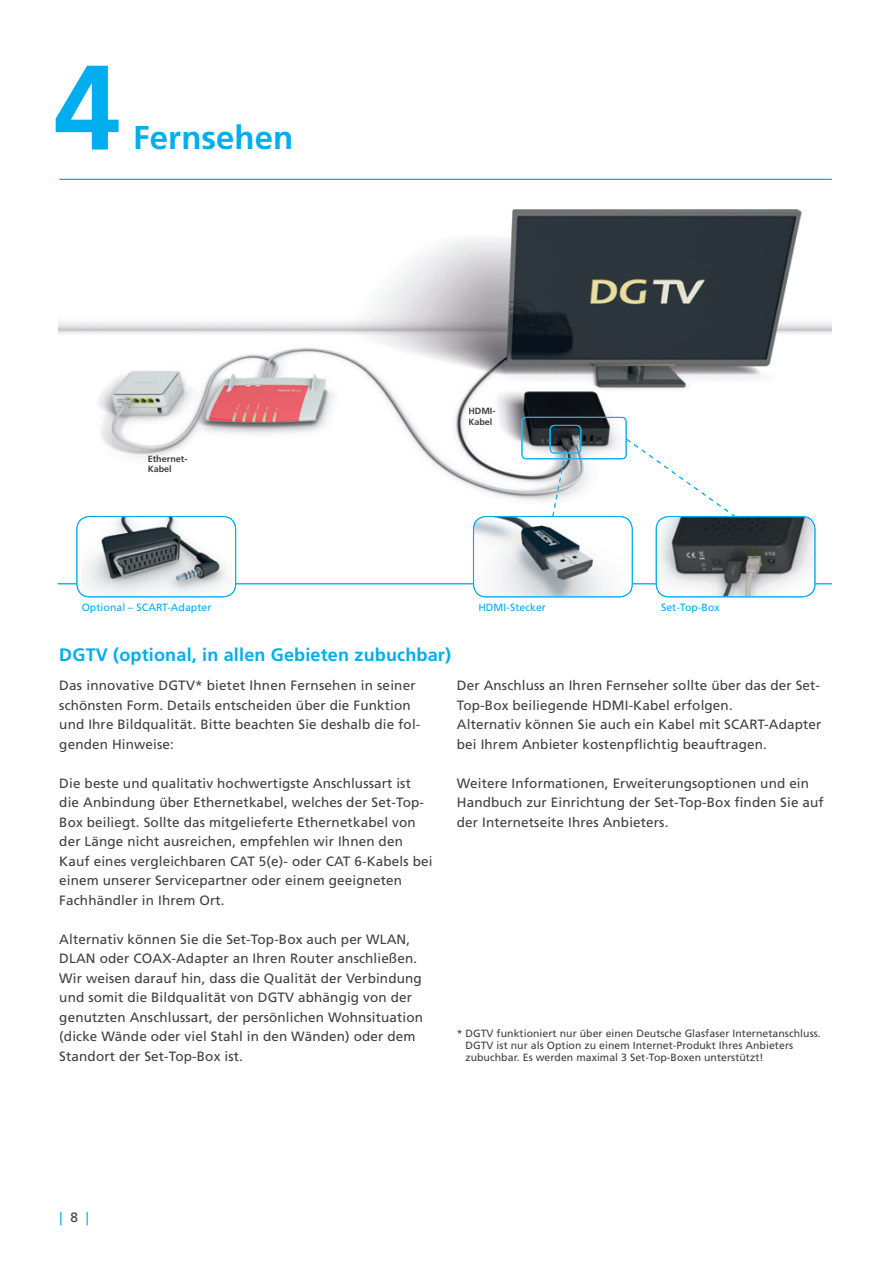
<style>
.page{position:relative;width:893px;height:1263px;background:#fff}
.page>*{position:absolute;margin:0;border:0;box-sizing:border-box;transform-origin:0 0}
.t1{font:700 120px "Frutiger LT Std";color:#00aeef}
.t2{font:700 33px "Frutiger LT Std";color:#00aeef}
.t3{font:700 18px "Frutiger LT Std";letter-spacing:.01em;color:#00aeef}
.t4{font:13.5px/19.5px "Frutiger LT Std";letter-spacing:.01em;color:#3f3f40}
.t5{font:13.5px "Frutiger LT Std";color:#00aeef}
.t6{font:10.5px/12px "Frutiger LT Std";letter-spacing:.005em;color:#3f3f40}
.t7{font:10.5px "Frutiger LT Std";letter-spacing:.005em;color:#00aeef}
.t8{font:700 9px/10.5px "Frutiger LT Std";color:#3f3f40}
.s1{color:#3f3f40}
</style>
<div class="page">
<img style="left:58px;top:209px;width:774px;height:208px">
<hr style="left:59px;top:179px;width:773px;height:1px;background:#00aeef">
<svg style="left:58px;top:417px;width:774px;height:180px"></svg>
<img style="left:469px;top:408px;width:26px;height:6px">
<img style="left:469px;top:418px;width:23px;height:7px">
<img style="left:148px;top:455px;width:39px;height:7px">
<img style="left:148px;top:466px;width:23px;height:6px">
<h1 class="t1" style="left:54px;top:60px;width:68px">4</h1>
<h2 class="t2" style="left:133px;top:124px;width:162px">Fernsehen</h2>
<p class="t8" style="left:148px;top:454px;width:41px">Ethernet-<br>Kabel</p>
<p class="t8" style="left:468px;top:406px;width:28px">HDMI-<br>Kabel</p>
<p class="t7" style="left:82px;top:603px;width:131px">Optional – SCART-Adapter</p>
<p class="t7" style="left:478px;top:603px;width:69px">HDMI-Stecker</p>
<p class="t7" style="left:661px;top:603px;width:60px">Set-Top-Box</p>
<h3 class="t3" style="left:59px;top:647px;width:393px">DGTV (optional, in allen Gebieten zubuchbar)</h3>
<p class="t4" style="left:59px;top:677px;width:363px">Das innovative DGTV* bietet Ihnen Fernsehen in seiner schönsten Form. Details entscheiden über die Funktion und Ihre Bildqualität. Bitte beachten Sie deshalb die fol&shy;genden Hinweise:</p>
<p class="t4" style="left:59px;top:774px;width:375px">Die beste und qualitativ hochwertigste Anschlussart ist die Anbindung über Ethernetkabel, welches der Set-Top-Box beiliegt. Sollte das mitgelieferte Ethernetkabel von der Länge nicht ausreichen, empfehlen wir Ihnen den Kauf eines vergleichbaren CAT 5(e)- oder CAT 6-Kabels bei einem unserer Servicepartner oder einem geeigneten Fachhändler in Ihrem Ort.</p>
<p class="t4" style="left:59px;top:930px;width:365px">Alternativ können Sie die Set-Top-Box auch per WLAN, DLAN oder COAX-Adapter an Ihren Router anschließen.<br>Wir weisen darauf hin, dass die Qualität der Verbindung und somit die Bildqualität von DGTV abhängig von der genutzten Anschlussart, der persönlichen Wohnsituation (dicke Wände oder viel Stahl in den Wänden) oder dem Standort der Set-Top-Box ist.</p>
<p class="t4" style="left:457px;top:677px;width:366px">Der Anschluss an Ihren Fernseher sollte über das der Set-Top-Box beiliegende HDMI-Kabel erfolgen.<br>Alternativ können Sie auch ein Kabel mit SCART-Adapter bei Ihrem Anbieter kostenpflichtig beauftragen.</p>
<p class="t4" style="left:457px;top:774px;width:368px">Weitere Informationen, Erweiterungsoptionen und ein<br>Handbuch zur Einrichtung der Set-Top-Box finden Sie auf der Internetseite Ihres Anbieters.</p>
<p class="t6" style="left:465px;top:1028px;width:357px;text-indent:-9px">* DGTV funktioniert nur über einen Deutsche Glasfaser Internetanschluss.<br>DGTV ist nur als Option zu einem Internet-Produkt Ihres Anbieters zubuchbar. Es werden maximal 3 Set-Top-Boxen unterstützt!</p>
<p class="t5" style="left:60px;top:1212px;width:31px">| <span class="s1">8</span> |</p>
</div>
